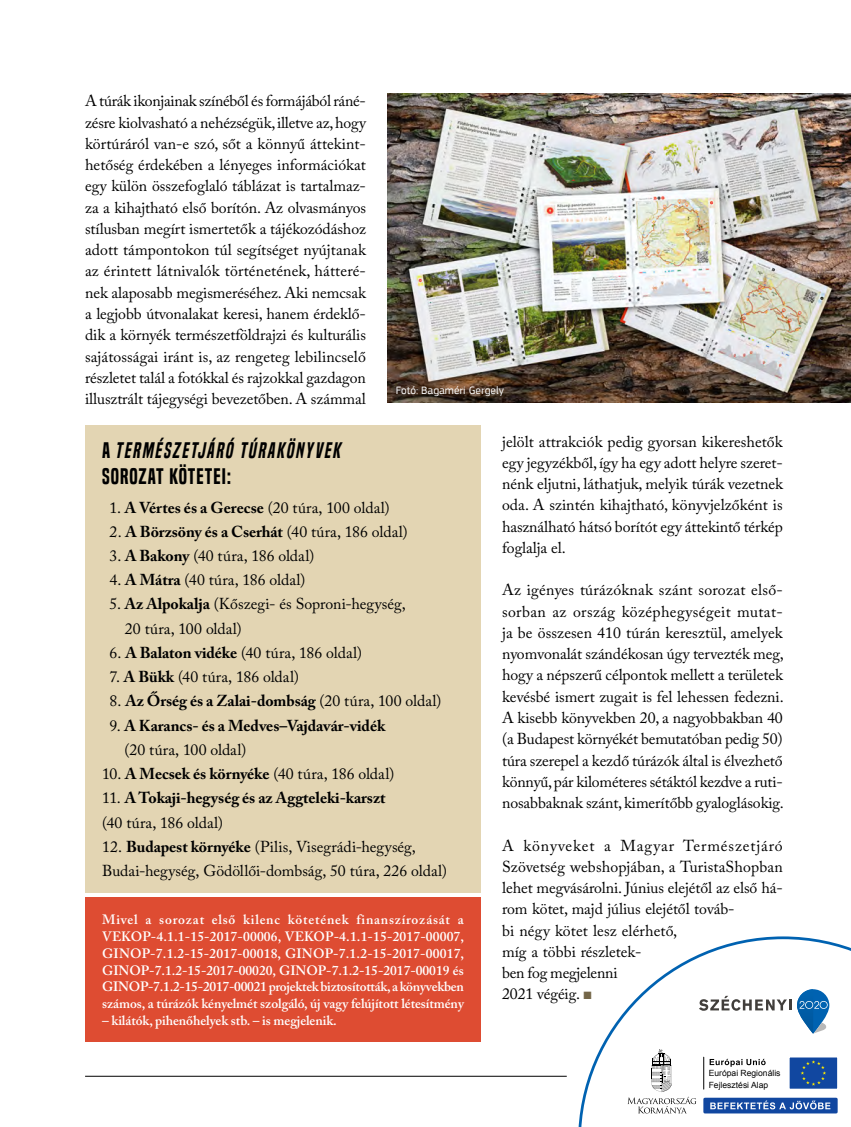
<style>
.page{position:relative;width:851px;height:1127px;background:#fff}
.page>*{position:absolute;margin:0;border:0;box-sizing:border-box;transform-origin:0 0}
.t1{font:italic 21px/25.7px "Built Titling Sb";letter-spacing:.05em;color:#000}
.t2{font:15.75px/21.3px "Adobe Caslon Pro";letter-spacing:-.005em;color:#000;text-align:justify}
.t3{font:700 15.75px/24.2px "Adobe Caslon Pro";letter-spacing:-.005em;color:#000}
.t4{font:600 13.5px/16.8px "Adobe Caslon Pro";letter-spacing:-.005em;color:#fff;text-align:justify}
.t5{font:11.25px "PF Square Sans Pro";color:#fff}
.t6{font:8.55px/11.4px "Arial";color:#000}
.s1{font-style:normal}
.s2{font-weight:700}
.s3{font-weight:400}
.s4{font-family:"European Pi Three";font-size:17.25px;color:#746648}
</style>
<div class="page">
<hr style="left:85px;top:1076px;width:481px;height:1px;background:#000">
<img style="left:387px;top:94px;width:463px;height:309px">
<div style="left:85px;top:897px;width:395px;height:145px;background:#de4c32"></div>
<div style="left:85px;top:425px;width:395px;height:468px;background:#e3d5b3"></div>
<svg style="left:578px;top:936px;width:272px;height:191px"></svg>
<div style="left:704px;top:1099px;width:132px;height:13px;background:#1147a0"></div>
<div style="left:703px;top:1098px;width:134px;height:15px;border:3px solid #1147a0"></div>
<hr style="left:703px;top:1057px;width:1px;height:32px;background:#000">
<svg style="left:710px;top:1100px;width:120px;height:9px"></svg>
<svg style="left:789px;top:1057px;width:48px;height:32px"></svg>
<svg style="left:709px;top:1059px;width:56px;height:8px"></svg>
<svg style="left:627px;top:1049px;width:69px;height:64px"></svg>
<svg style="left:698px;top:989px;width:131px;height:44px"></svg>
<p class="t2" style="left:85px;top:91px;width:282px">A túrák ikonjainak színéből és formájából ráné&shy;zésre kiolvasható a nehézségük, illetve az, hogy körtúráról van-e szó, sőt a könnyű áttekint&shy;hetőség érdekében a lényeges információkat egy külön összefoglaló táblázat is tartalmaz&shy;za a kihajtható első borítón. Az olvasmányos stílusban megírt ismertetők a tájékozódáshoz adott támpontokon túl segítséget nyújtanak az érintett látnivalók történetének, hátteré&shy;nek alaposabb megismeréséhez. Aki nemcsak a legjobb útvonalakat keresi, hanem érdeklő&shy;dik a környék természetföldrajzi és kulturális sajátosságai iránt is, az rengeteg lebilincselő részletet talál a fotókkal és rajzokkal gazdagon illusztrált tájegységi bevezetőben. A számmal</p>
<h1 class="t1" style="left:102px;top:438px;width:241px"><span class="s1">A</span> TERMÉSZETJÁRÓ TÚRAKÖNYVEK<br><span class="s1">SOROZAT KÖTETEI:</span></h1>
<p class="t2" style="left:109px;top:498px;width:282px">1. <span class="s2">A Vértes és a Gerecse</span> (20 túra, 100 oldal)</p>
<p class="t2" style="left:109px;top:522px;width:300px">2. <span class="s2">A Börzsöny és a Cserhát</span> (40 túra, 186 oldal)</p>
<p class="t2" style="left:109px;top:546px;width:206px">3. <span class="s2">A Bakony</span> (40 túra, 186 oldal)</p>
<p class="t2" style="left:109px;top:570px;width:197px">4. <span class="s2">A Mátra</span> (40 túra, 186 oldal)</p>
<p class="t2" style="left:125px;top:593px;width:282px;line-height:24.2px;text-indent:-15px">5. <span class="s2">Az Alpokalja</span> (Kőszegi- és Soproni-hegység,<br>20 túra, 100 oldal)</p>
<p class="t2" style="left:109px;top:643px;width:254px">6. <span class="s2">A Balaton vidéke</span> (40 túra, 186 oldal)</p>
<p class="t2" style="left:109px;top:667px;width:191px">7. <span class="s2">A Bükk</span> (40 túra, 186 oldal)</p>
<p class="t3" style="left:109px;top:691px;width:333px"><span class="s3">8.</span> Az Őrség és a Zalai-dombság <span class="s3">(20 túra, 100 oldal)</span></p>
<p class="t3" style="left:124px;top:715px;width:262px;text-indent:-15px"><span class="s3">9.</span> A Karancs- és a Medves–Vajdavár-vidék <span class="s3">(20 túra, 100 oldal)</span></p>
<p class="t2" style="left:102px;top:764px;width:294px">10. <span class="s2">A Mecsek és környéke</span> (40 túra, 186 oldal)</p>
<p class="t3" style="left:102px;top:787px;width:285px"><span class="s3">11.</span> A Tokaji-hegység és az Aggteleki-karszt <span class="s3">(40 túra, 186 oldal)</span></p>
<p class="t2" style="left:102px;top:835px;width:346px;line-height:24.2px">12. <span class="s2">Budapest környéke</span> (Pilis, Visegrádi-hegység,<br>Budai-hegység, Gödöllői-dombság, 50 túra, 226 oldal)</p>
<p class="t5" style="left:395px;top:385px;width:110px">Fotó: Bagaméri Gergely</p>
<p class="t2" style="left:502px;top:432px;width:282px">jelölt attrakciók pedig gyorsan kikereshetők egy jegyzékből, így ha egy adott helyre szeret&shy;nénk eljutni, láthatjuk, melyik túrák vezetnek oda. A szintén kihajtható, könyvjelzőként is használható hátsó borítót egy áttekintő térkép foglalja el.</p>
<p class="t2" style="left:502px;top:580px;width:283px">Az igényes túrázóknak szánt sorozat első&shy;sorban az ország középhegységeit mutat&shy;ja be összesen 410 túrán keresztül, amelyek nyomvonalát szándékosan úgy tervezték meg, hogy a népszerű célpontok mellett a területek kevésbé ismert zugait is fel lehessen fedezni.<br>A kisebb könyvekben 20, a nagyobbakban 40 (a Budapest környékét bemutatóban pedig 50) túra szerepel a kezdő túrázók által is élvezhető könnyű, pár kilométeres sétáktól kezdve a ruti&shy;nosabbaknak szánt, kimerítőbb gyaloglásokig.</p>
<p class="t2" style="left:502px;top:836px;width:282px;text-align:left">A könyveket a Magyar Természetjáró<br>Szövetség webshopjában, a TuristaShopban lehet megvásárolni. Június elejétől az első há&shy;rom kötet, majd július elejétől továb-<br>bi négy kötet lesz elérhető,<br>míg a többi részletek-<br>ben fog megjelenni<br>2021 végéig. <span class="s4">-</span></p>
<p class="t4" style="left:102px;top:913px;width:363px">Mivel a sorozat első kilenc kötetének finanszírozását a VEKOP-4.1.1-15-2017-00006, VEKOP-4.1.1-15-2017-00007, GINOP-7.1.2-15-2017-00018, GINOP-7.1.2-15-2017-00017, GINOP-7.1.2-15-2017-00020, GINOP-7.1.2-15-2017-00019 és GINOP-7.1.2-15-2017-00021 projektek biztosították, a könyvekben számos, a túrázók kényelmét szolgáló, új vagy felújított létesítmény</p>
<p class="t4" style="left:102px;top:1013px;width:236px">– kilátók, pihenőhelyek stb. – is megjelenik.</p>
<p class="t6" style="left:708px;top:1068px;width:73px">Európai Regionális<br>Fejlesztési Alap</p>
</div>
